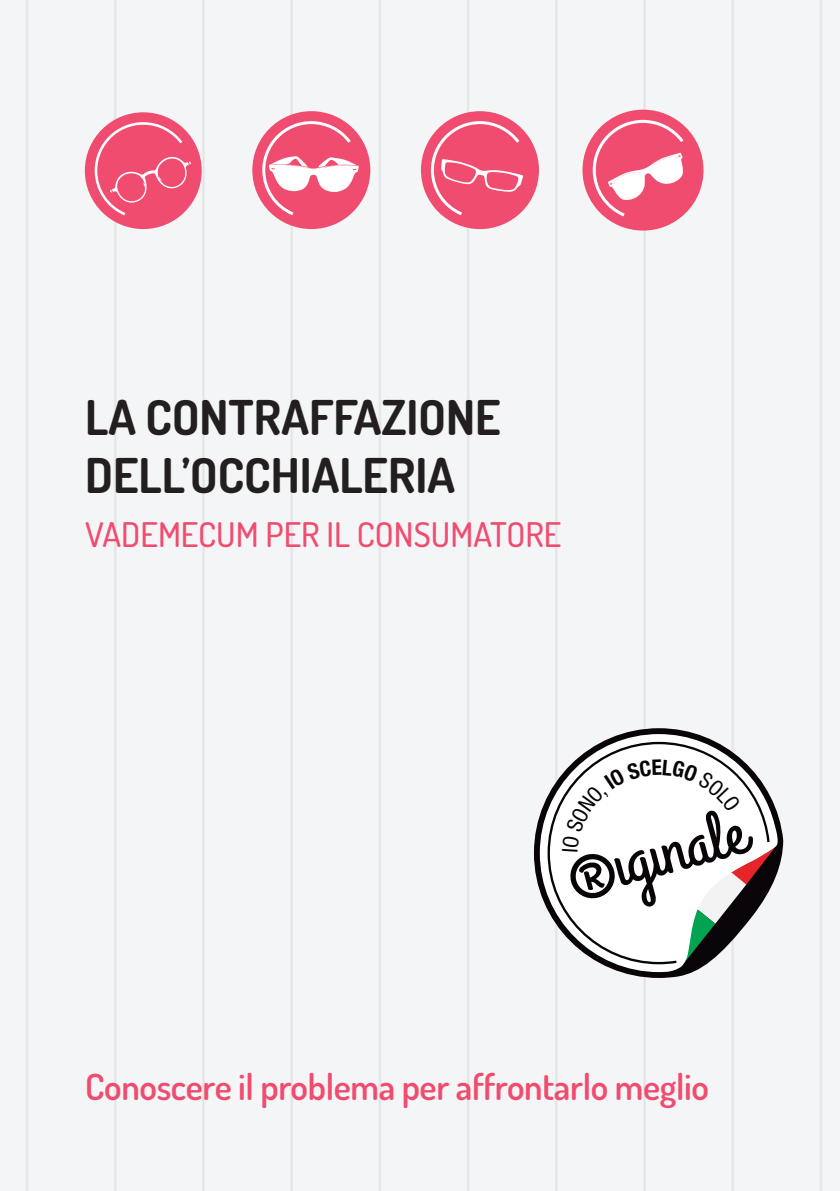
<style>
.page{position:relative;width:840px;height:1191px;background:#fff}
.page>*{position:absolute;margin:0;border:0;box-sizing:border-box;transform-origin:0 0}
.t1{font:700 48px/57.6px "Dosis";color:#231f20}
.t2{font:600 36px "Dosis";letter-spacing:-.01em;color:#f04c6f}
.t3{font:500 34px "Dosis";color:#f04c6f}
</style>
<div class="page">
<div style="left:0;top:0;width:839px;height:1191px;background:#f4f5f6"></div>
<div style="left:782px;top:730px;width:19px;height:243px;background:#f4f5f6"></div>
<svg style="left:533px;top:728px;width:249px;height:250px;fill:#f4f5f6"></svg>
<svg style="left:547px;top:742px;width:222px;height:222px"></svg>
<div style="left:85px;top:112px;width:116px;height:117px;background:#f04c6f;border-radius:50%"></div>
<svg style="left:93px;top:121px;width:98px;height:97px"></svg>
<div style="left:252px;top:111px;width:118px;height:118px;background:#f04c6f;border-radius:50%"></div>
<svg style="left:262px;top:121px;width:97px;height:94px"></svg>
<div style="left:420px;top:111px;width:118px;height:118px;background:#f04c6f;border-radius:50%"></div>
<svg style="left:430px;top:121px;width:93px;height:94px"></svg>
<div style="left:582px;top:110px;width:121px;height:121px;background:#f04c6f;border-radius:50%"></div>
<svg style="left:592px;top:120px;width:91px;height:96px"></svg>
<svg style="left:562px;top:759px;width:215px;height:204px"></svg>
<h1 class="t1" style="left:85px;top:388px;width:416px">LA CONTRAFFAZIONE<br>DELL’OCCHIALERIA</h1>
<p class="t3" style="left:85px;top:512px;width:477px">VADEMECUM PER IL CONSUMATORE</p>
<p class="t2" style="left:85px;top:1063px;width:625px">Conoscere il problema per affrontarlo meglio</p>
</div>
